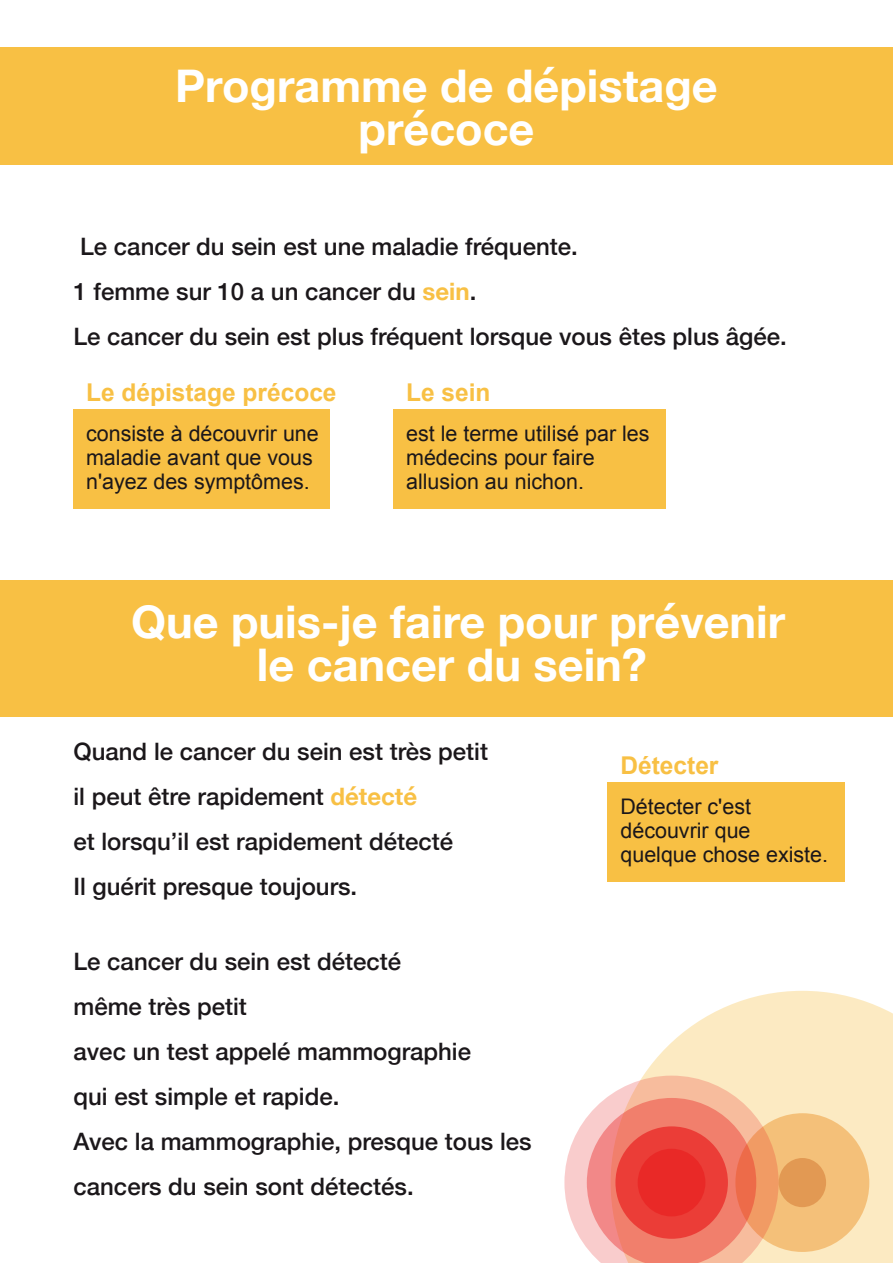
<style>
.page{position:relative;width:893px;height:1263px;background:#fff}
.page>*{position:absolute;margin:0;border:0;box-sizing:border-box;transform-origin:0 0}
.t1{font:700 45px/43px "Helvetica Neue";color:#fff;text-align:center}
.t2{font:700 24.45px "Arial";color:#f8c044}
.t3{font:500 24px/45px "Helvetica Neue";color:#1b171a}
.t4{font:21.45px/24px "Arial";color:#1b171a}
.s1{font-weight:700;color:#f8c044}
</style>
<div class="page">
<div style="left:0;top:48px;width:893px;height:117px;background:#f8c044"></div>
<div style="left:0;top:599px;width:893px;height:117px;background:#f8c044"></div>
<div style="left:0;top:580px;width:893px;height:117px;background:#f8c044"></div>
<div style="left:74px;top:410px;width:256px;height:99px;background:#f8c044"></div>
<div style="left:394px;top:410px;width:272px;height:99px;background:#f8c044"></div>
<div style="left:608px;top:783px;width:237px;height:99px;background:#f8c044"></div>
<svg style="left:644px;top:991px;width:249px;height:272px;background:#fcecca"></svg>
<div style="left:735px;top:1113px;width:135px;height:139px;background:#f4c079;border-radius:50%"></div>
<div style="left:778px;top:1158px;width:48px;height:49px;background:#e29953;border-radius:50%"></div>
<svg style="left:564px;top:1075px;width:215px;height:188px;background:#f5af9a"></svg>
<div style="left:615px;top:1126px;width:113px;height:113px;background:#eb3d37;border-radius:50%"></div>
<div style="left:638px;top:1149px;width:67px;height:67px;background:#e92927;border-radius:50%"></div>
<h1 class="t1" style="left:175px;top:63px;width:544px">Programme de dépistage précoce</h1>
<p class="t3" style="left:74px;top:224px;width:715px">Le cancer du sein est une maladie fréquente.<br>1 femme sur 10 a un cancer du <span class="s1">sein</span>.<br>Le cancer du sein est plus fréquent lorsque vous êtes plus âgée.</p>
<p class="t2" style="left:86px;top:383px;width:252px">Le dépistage précoce</p>
<p class="t4" style="left:86px;top:423px;width:234px">consiste à découvrir une maladie avant que vous n'ayez des symptômes.</p>
<p class="t2" style="left:406px;top:383px;width:86px">Le sein</p>
<p class="t4" style="left:406px;top:423px;width:245px">est le terme utilisé par les médecins pour faire allusion au nichon.</p>
<h1 class="t1" style="left:131px;top:599px;width:656px">Que puis-je faire pour prévenir le cancer du sein?</h1>
<p class="t3" style="left:74px;top:729px;width:416px">Quand le cancer du sein est très petit il peut être rapidement <span class="s1">détecté<br></span>et lorsqu’il est rapidement détecté<br>Il guérit presque toujours.</p>
<p class="t3" style="left:74px;top:939px;width:460px">Le cancer du sein est détecté<br>même très petit<br>avec un test appelé mammographie<br>qui est simple et rapide.<br>Avec la mammographie, presque tous les cancers du sein sont détectés.</p>
<p class="t2" style="left:620px;top:756px;width:100px">Détecter</p>
<p class="t4" style="left:620px;top:796px;width:209px">Détecter c'est découvrir que quelque chose existe.</p>
</div>
